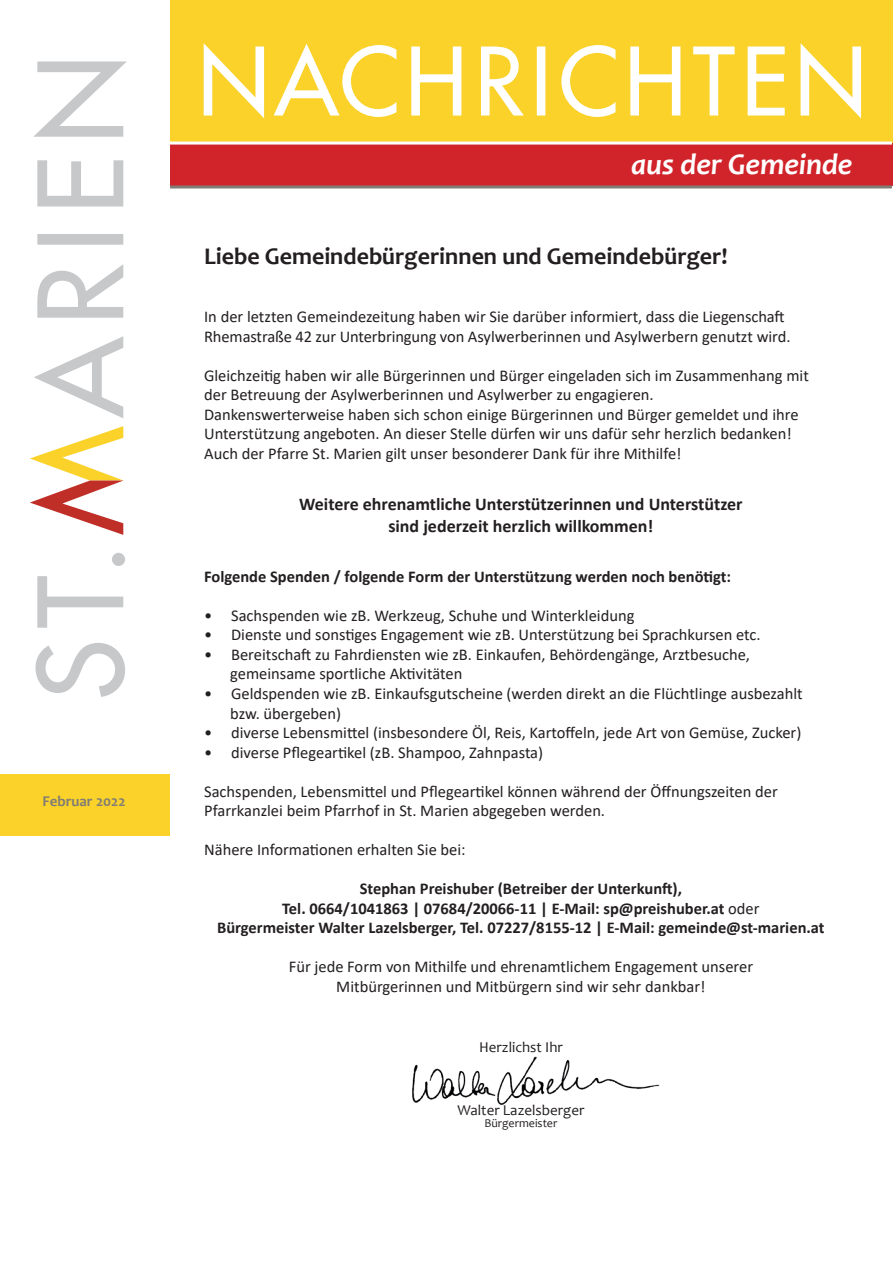
<style>
.page{position:relative;width:893px;height:1263px;background:#fff}
.page>*{position:absolute;margin:0;border:0;box-sizing:border-box;transform-origin:0 0}
.t1{font:italic 700 30px "Candara";color:#fff}
.t2{font:700 24px "Candara";color:#231f20}
.t3{font:700 18px/22.5px "Calibri";color:#231f20;text-align:center}
.t4{font:16.5px/19.5px "Calibri";color:#231f20}
.t5{font:700 16.5px/19.5px "Calibri";color:#231f20;text-align:center}
.t6{font:15px "Candara";color:#231f20}
.t7{font:700 15px "Candara";color:#817d74}
.t8{font:12px "Candara";color:#231f20}
.s1{font-weight:400}
</style>
<div class="page">
<div style="left:169px;top:0;width:724px;height:164px;background:#fad22a"></div>
<svg style="left:204px;top:43px;width:657px;height:75px"></svg>
<div style="left:169px;top:143px;width:724px;height:43px;background:#d1232a"></div>
<hr style="left:169px;top:142px;width:723px;height:3px;background:#fff">
<hr style="left:169px;top:185px;width:723px;height:3px;background:#817d74">
<div style="left:0;top:774px;width:169px;height:62px;background:#fad22a"></div>
<svg style="left:33px;top:61px;width:94px;height:357px"></svg>
<svg style="left:36px;top:553px;width:89px;height:144px"></svg>
<svg style="left:30px;top:426px;width:94px;height:109px"></svg>
<img style="left:412px;top:1056px;width:248px;height:49px">
<p class="t7" style="left:42px;top:792px;width:85px">Februar 2022</p>
<h1 class="t1" style="left:631px;top:146px;width:223px">aus der Gemeinde</h1>
<h2 class="t2" style="left:204px;top:241px;width:525px">Liebe Gemeindebürgerinnen und Gemeindebürger!</h2>
<p class="t4" style="left:204px;top:307px;width:588px">In der letzten Gemeindezeitung haben wir Sie darüber informiert, dass die Liegenschaft<br>Rhemastraße 42 zur Unterbringung von Asylwerberinnen und Asylwerbern genutzt wird.</p>
<p class="t4" style="left:204px;top:365px;width:606px">Gleichzeitig haben wir alle Bürgerinnen und Bürger eingeladen sich im Zusammenhang mit der Betreuung der Asylwerberinnen und Asylwerber zu engagieren.<br>Dankenswerterweise haben sich schon einige Bürgerinnen und Bürger gemeldet und ihre Unterstützung angeboten. An dieser Stelle dürfen wir uns dafür sehr herzlich bedanken!<br>Auch der Pfarre St. Marien gilt unser besonderer Dank für ihre Mithilfe!</p>
<p class="t3" style="left:299px;top:492px;width:445px">Weitere ehrenamtliche Unterstützerinnen und Unterstützer sind jederzeit herzlich willkommen!</p>
<p class="t5" style="left:204px;top:566px;width:528px">Folgende Spenden / folgende Form der Unterstützung werden noch benötigt:</p>
<p class="t4" style="left:204px;top:605px;width:432px">• Sachspenden wie zB. Werkzeug, Schuhe und Winterkleidung</p>
<p class="t4" style="left:204px;top:625px;width:558px">• Dienste und sonstiges Engagement wie zB. Unterstützung bei Sprachkursen etc.</p>
<p class="t4" style="left:230px;top:644px;width:521px;text-indent:-26px">• Bereitschaft zu Fahrdiensten wie zB. Einkaufen, Behördengänge, Arztbesuche, gemeinsame sportliche Aktivitäten</p>
<p class="t4" style="left:230px;top:683px;width:574px;text-indent:-26px">• Geldspenden wie zB. Einkaufsgutscheine (werden direkt an die Flüchtlinge ausbezahlt bzw. übergeben)</p>
<p class="t4" style="left:204px;top:722px;width:599px">• diverse Lebensmittel (insbesondere Öl, Reis, Kartoffeln, jede Art von Gemüse, Zucker)</p>
<p class="t4" style="left:204px;top:742px;width:341px">• diverse Pflegeartikel (zB. Shampoo, Zahnpasta)</p>
<p class="t4" style="left:204px;top:781px;width:575px">Sachspenden, Lebensmittel und Pflegeartikel können während der Öffnungszeiten der<br>Pfarrkanzlei beim Pfarrhof in St. Marien abgegeben werden.</p>
<p class="t4" style="left:204px;top:839px;width:263px">Nähere Informationen erhalten Sie bei:</p>
<p class="t5" style="left:217px;top:878px;width:609px">Stephan Preishuber (Betreiber der Unterkunft),<br>Tel. 0664/1041863 | 07684/20066-11 | E-Mail: sp@preishuber.at <span class="s1">oder<br></span>Bürgermeister Walter Lazelsberger, Tel. 07227/8155-12 | E-Mail: gemeinde@st-marien.at</p>
<p class="t4" style="left:289px;top:956px;width:466px;text-align:center">Für jede Form von Mithilfe und ehrenamtlichem Engagement unserer<br>Mitbürgerinnen und Mitbürgern sind wir sehr dankbar!</p>
<p class="t6" style="left:479px;top:1037px;width:85px">Herzlichst Ihr</p>
<p class="t6" style="left:457px;top:1100px;width:128px">Walter Lazelsberger</p>
<p class="t8" style="left:484px;top:1115px;width:74px">Bürgermeister</p>
</div>
